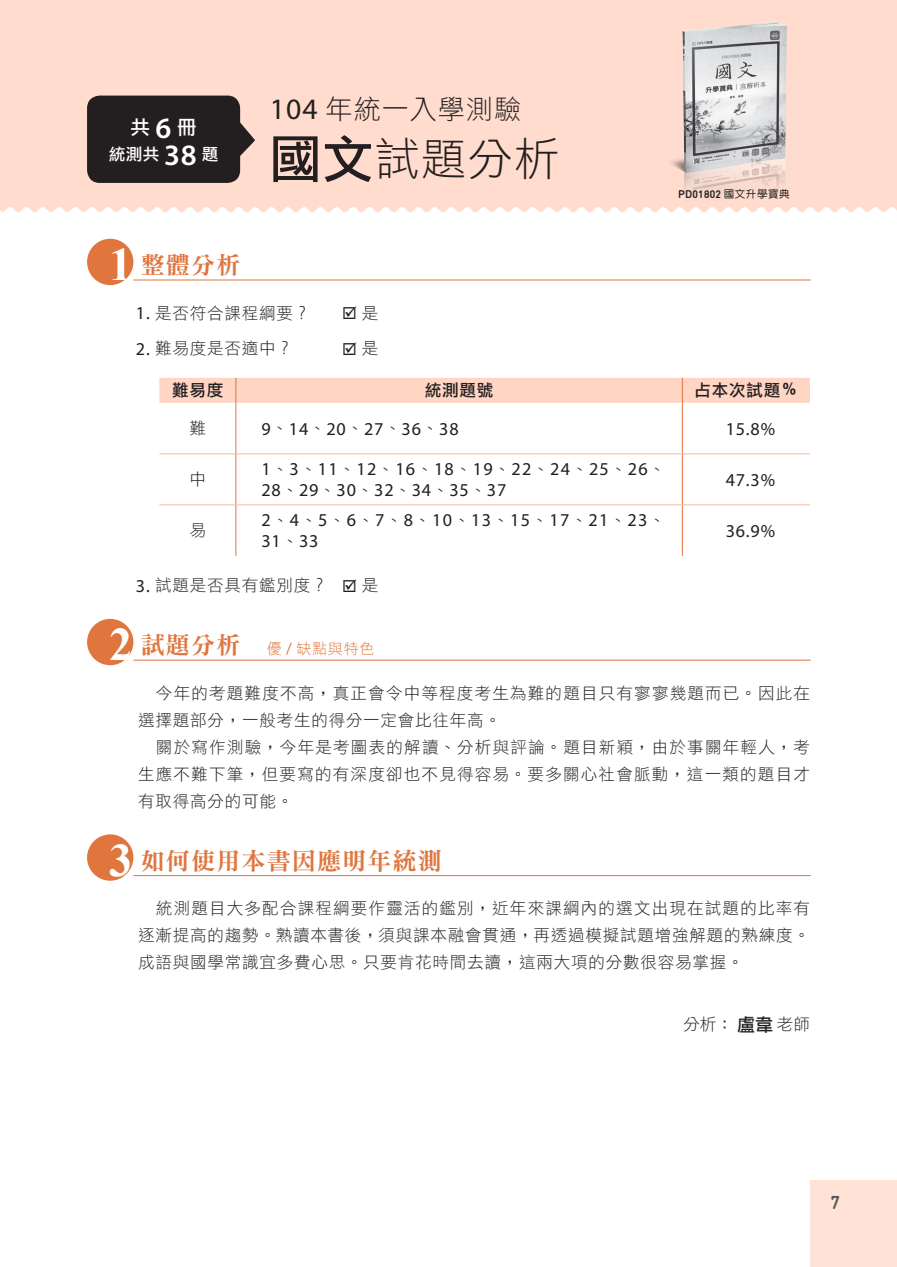
<style>
.page{position:relative;width:897px;height:1267px;background:#fff}
.page>*{position:absolute;margin:0;border:0;box-sizing:border-box;transform-origin:0 0}
.標頭{font:45px "DF Li Hei Lt HK BF";color:#231f20}
._102年{font:27px "DF Li Hei Lt HK BF";letter-spacing:.04em;color:#231f20}
.t1{font:24px "DFN Ming XB HKP BF";letter-spacing:.05em;color:#e0753e}
.t2{font:19.5px "DF Li Hei Md WIN BF";color:#fff}
.t3{font:18.9px "Din Round";color:#57585a}
.表左{font:18.15px/21.3px "Myriad Pro";letter-spacing:.065em;color:#231f20}
.表中{font:18.15px "Myriad Pro";color:#231f20}
.內文1{font:16.5px/27px "DF Li Hei Lt HK BF";letter-spacing:.05em;color:#231f20;text-align:justify}
.內文1-2{font:16.5px/27px "DF Li Hei Lt HK BF";letter-spacing:.075em;color:#231f20}
.表頭{font:16.5px "DF Li Hei Md WIN BF";letter-spacing:.05em;color:#231f20}
.作者{font:16.5px "DF Li Hei Lt HK BF";color:#231f20}
.t4{font:16.5px "DF Li Hei Md WIN BF";color:#fff}
.表中-2{font:16.5px "DF Li Hei Lt HK BF";color:#231f20}
.t5{font:15px "DF Li Hei Lt HK BF";letter-spacing:.05em;color:#e0753e}
.段落樣式1{font:10.95px "Din Round";color:#231f20}
.s1{font-family:"Myriad Pro";font-weight:600;font-size:29.7px}
.s2{font-family:"Myriad Pro";font-size:29.7px}
.s3{font-family:"DF Li Hei Md WIN BF";font-size:51px}
.s4{font-family:"DF Yuan Md HKP BF";font-size:10.5px}
.s5{font-family:"Times New Roman";font-weight:700;font-size:46.5px;color:#fff}
.s6{font-family:"Myriad Pro";font-size:18.15px}
.s7{font-family:"DF Li Hei Lt HK BF";font-size:16.5px}
.s8{font-family:"DFN Ming XB HKP BF";font-size:24px}
.s9{font-family:"Myriad Pro";font-size:16.5px}
.s10{font-family:"DF Li Hei Md WIN BF";font-size:18px}
</style>
<div class="page">
<div style="left:2px;top:0;width:895px;height:212px;background:#ffdccd"></div>
<div style="left:810px;top:1180px;width:87px;height:87px;background:#ffe3d6"></div>
<div style="left:87px;top:239px;width:46px;height:46px;background:#e0753e;border-radius:50%"></div>
<hr style="left:133px;top:280px;width:678px;height:1px;background:#e0753e">
<div style="left:159px;top:378px;width:651px;height:25px;background:#ffd5c3"></div>
<hr style="left:236px;top:403px;width:1px;height:51px;background:#e0753e">
<hr style="left:682px;top:403px;width:1px;height:51px;background:#e0753e">
<hr style="left:159px;top:454px;width:77px;height:1px;background:#fab99b">
<hr style="left:236px;top:454px;width:1px;height:51px;background:#e0753e">
<hr style="left:236px;top:454px;width:446px;height:1px;background:#fab99b">
<hr style="left:682px;top:454px;width:1px;height:51px;background:#e0753e">
<hr style="left:682px;top:454px;width:128px;height:1px;background:#fab99b">
<hr style="left:159px;top:505px;width:77px;height:1px;background:#fab99b">
<hr style="left:236px;top:505px;width:1px;height:51px;background:#e0753e">
<hr style="left:236px;top:505px;width:446px;height:1px;background:#fab99b">
<hr style="left:682px;top:505px;width:1px;height:51px;background:#e0753e">
<hr style="left:682px;top:505px;width:128px;height:1px;background:#fab99b">
<div style="left:87px;top:619px;width:46px;height:46px;background:#e0753e;border-radius:50%"></div>
<hr style="left:133px;top:660px;width:678px;height:1px;background:#e0753e">
<div style="left:87px;top:834px;width:46px;height:47px;background:#e0753e;border-radius:50%"></div>
<hr style="left:133px;top:875px;width:678px;height:1px;background:#e0753e">
<div style="left:87px;top:96px;width:153px;height:87px;background:#231f20;border-radius:13px"></div>
<svg style="left:240px;top:121px;width:15px;height:36px"></svg>
<img style="left:656px;top:7px;width:154px;height:203px">
<svg style="left:0;top:0;width:2px;height:212px"></svg>
<p class="t2" style="left:130px;top:117px;width:68px">共<span class="s1">6</span>冊</p>
<p class="t4" style="left:109px;top:146px;width:111px">統測共 <span class="s1">38</span> 題</p>
<p class="_102年" style="left:270px;top:96px;width:253px"><span class="s2">104</span> 年統一入學測驗</p>
<p class="標頭" style="left:270px;top:136px;width:291px"><span class="s3">國文</span>試題分析</p>
<p class="段落樣式1" style="left:678px;top:185px;width:113px">PD01802 <span class="s4">國文升學寶典</span></p>
<p class="t1" style="left:109px;top:253px;width:133px"><span class="s5">1</span> 整體分析</p>
<p class="內文1" style="left:136px;top:300px;width:176px"><span class="s6">1.</span> 是否符合課程綱要？</p>
<p class="內文1" style="left:342px;top:300px;width:38px">☑ 是</p>
<p class="內文1" style="left:136px;top:336px;width:158px"><span class="s6">2.</span> 難易度是否適中？</p>
<p class="內文1" style="left:342px;top:336px;width:38px">☑ 是</p>
<p class="表頭" style="left:172px;top:382px;width:53px">難易度</p>
<p class="表頭" style="left:425px;top:382px;width:70px">統測題號</p>
<p class="表頭" style="left:695px;top:382px;width:105px">占本次試題％</p>
<p class="表中-2" style="left:189px;top:420px;width:18px">難</p>
<p class="表左" style="left:261px;top:418px;width:199px">9<span class="s7">、</span>14<span class="s7">、</span>20<span class="s7">、</span>27<span class="s7">、</span>36<span class="s7">、</span>38</p>
<p class="表中" style="left:726px;top:417px;width:51px">15.8%</p>
<p class="表中-2" style="left:189px;top:471px;width:18px">中</p>
<p class="表左" style="left:261px;top:458px;width:405px">1<span class="s7">、</span>3<span class="s7">、</span>11<span class="s7">、</span>12<span class="s7">、</span>16<span class="s7">、</span>18<span class="s7">、</span>19<span class="s7">、</span>22<span class="s7">、</span>24<span class="s7">、</span>25<span class="s7">、</span>26<span class="s7">、<br></span>28<span class="s7">、</span>29<span class="s7">、</span>30<span class="s7">、</span>32<span class="s7">、</span>34<span class="s7">、</span>35<span class="s7">、</span>37</p>
<p class="表中" style="left:726px;top:468px;width:51px">47.3%</p>
<p class="表中-2" style="left:189px;top:522px;width:18px">易</p>
<p class="表左" style="left:261px;top:509px;width:405px">2<span class="s7">、</span>4<span class="s7">、</span>5<span class="s7">、</span>6<span class="s7">、</span>7<span class="s7">、</span>8<span class="s7">、</span>10<span class="s7">、</span>13<span class="s7">、</span>15<span class="s7">、</span>17<span class="s7">、</span>21<span class="s7">、</span>23<span class="s7">、<br></span>31<span class="s7">、</span>33</p>
<p class="表中" style="left:726px;top:519px;width:51px">36.9%</p>
<p class="內文1" style="left:136px;top:573px;width:244px"><span class="s6">3.</span> 試題是否具有鑑別度？ ☑ 是</p>
<p class="t5" style="left:109px;top:641px;width:267px"><span class="s5">2</span> <span class="s8">試題分析　</span>優 <span class="s9">/</span> 缺點與特色</p>
<p class="內文1-2" style="left:138px;top:680px;width:673px;text-indent:18px">今年的考題難度不高，真正會令中等程度考生為難的題目只有寥寥幾題而已。因此在選擇題部分，一般考生的得分一定會比往年高。</p>
<p class="內文1" style="left:138px;top:734px;width:673px;text-indent:18px">關於寫作測驗，今年是考圖表的解讀、分析與評論。題目新穎，由於事關年輕人，考生應不難下筆，但要寫的有深度卻也不見得容易。要多關心社會脈動，這一類的題目才有取得高分的可能。</p>
<p class="t1" style="left:109px;top:848px;width:334px"><span class="s5">3</span> 如何使用本書因應明年統測</p>
<p class="內文1" style="left:138px;top:896px;width:673px;text-indent:18px">統測題目大多配合課程綱要作靈活的鑑別，近年來課綱內的選文出現在試題的比率有逐漸提高的趨勢。熟讀本書後，須與課本融會貫通，再透過模擬試題增強解題的熟練度。成語與國學常識宜多費心思。只要肯花時間去讀，這兩大項的分數很容易掌握。</p>
<p class="作者" style="left:683px;top:1016px;width:128px">分析：<span class="s10">盧韋</span>老師</p>
<p class="t3" style="left:830px;top:1187px;width:11px">7</p>
</div>
